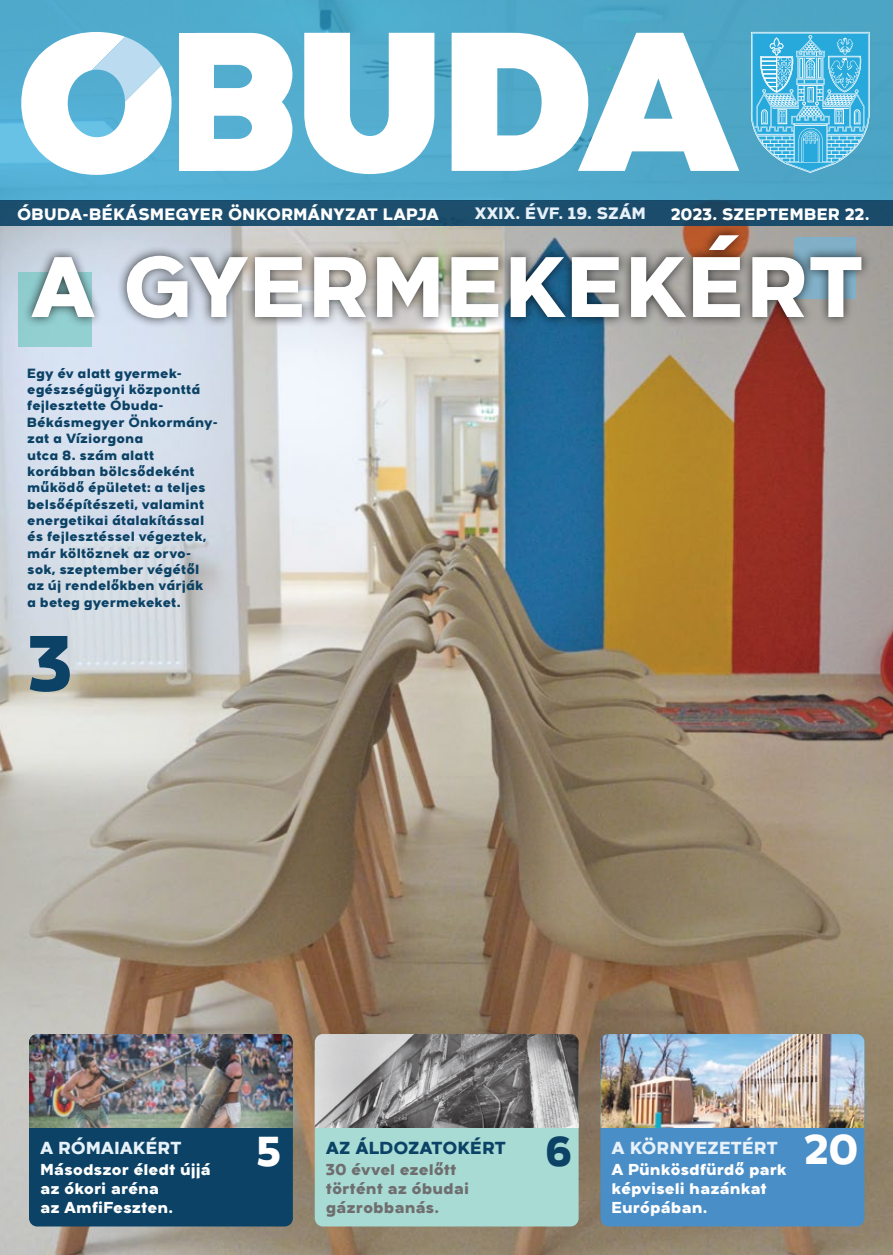
<style>
.page{position:relative;width:893px;height:1255px;background:#fff}
.page>*{position:absolute;margin:0;border:0;box-sizing:border-box;transform-origin:0 0}
.t1{font:800 85.65px "Arkibal Display";color:#fff}
.t2{font:800 78px "Arkibal Display";color:#0b4265}
.t3{font:800 41.85px "Arkibal Display";color:#fff}
.t4{font:800 41.85px "Arkibal Display";color:#0b4265}
.t5{font:800 17.4px "Arkibal Display";letter-spacing:-.01em;color:#e6f1f9}
.t6{font:800 17.4px "Arkibal Display";letter-spacing:-.01em;color:#0b4265}
.t7{font:800 16.5px "Arkibal Display";color:#fff}
.t8{font:800 16.5px "Arkibal Display";letter-spacing:-.005em;color:#e6f1f9}
.t9{font:800 15.9px/18.8px "Arkibal Display";letter-spacing:-.005em;color:#fff}
.t10{font:800 15.9px/18.8px "Arkibal Display";color:#6f6e6f}
.t11{font:800 13.35px/16.4px "Arkibal";letter-spacing:.005em;color:#0b4265}
</style>
<div class="page">
<img style="left:0;top:226px;width:893px;height:1028px">
<div style="left:0;top:0;width:893px;height:201px;background:#4faacc"></div>
<svg style="left:304px;top:33px;width:130px;height:141px"></svg>
<svg style="left:452px;top:33px;width:287px;height:138px"></svg>
<svg style="left:214px;top:33px;width:78px;height:138px"></svg>
<svg style="left:21px;top:32px;width:151px;height:143px"></svg>
<div style="left:179px;top:33px;width:35px;height:138px;background:#fff"></div>
<svg style="left:751px;top:32px;width:118px;height:141px;background:#5fbce1"></svg>
<div style="left:0;top:201px;width:893px;height:25px;background:#1c4e6c"></div>
<div style="left:29px;top:1043px;width:264px;height:183px;background:#0b4265;border-radius:8px"></div>
<div style="left:315px;top:1043px;width:264px;height:183px;background:#a9dbd5;border-radius:8px"></div>
<div style="left:600px;top:1043px;width:264px;height:183px;background:#4a8ec7;border-radius:8px"></div>
<img style="left:29px;top:1033px;width:264px;height:94px">
<img style="left:315px;top:1033px;width:264px;height:94px">
<img style="left:600px;top:1033px;width:264px;height:94px">
<div style="left:19px;top:272px;width:73px;height:75px;background:#92d0d1"></div>
<div style="left:22px;top:225px;width:850px;height:103px;background:#000;opacity:.75"></div>
<p class="t7" style="left:17px;top:201px;width:423px">ÓBUDA-BÉKÁSMEGYER ÖNKORMÁNYZAT LAPJA</p>
<p class="t8" style="left:475px;top:201px;width:173px">XXIX. ÉVF. 19. SZÁM</p>
<p class="t7" style="left:671px;top:201px;width:200px">2023. SZEPTEMBER 22.</p>
<h1 class="t1" style="left:30px;top:223px;width:835px">A GYERMEKEKÉRT</h1>
<p class="t11" style="left:27px;top:364px;width:192px">Egy év alatt gyermek&shy;egészségügyi központtá fejlesztette Óbuda-<br>Békásmegyer Önkormány&shy;zat a Víziorgona<br>utca 8. szám alatt korábban bölcsődeként működő épületet: a teljes belsőépítészeti, valamint energetikai átalakítással és fejlesztéssel végeztek, már költöznek az orvo&shy;sok, szeptember végétől az új rendelőkben várják<br>a beteg gyermekeket.</p>
<h2 class="t2" style="left:27px;top:605px;width:49px">3</h2>
<h3 class="t3" style="left:256px;top:1120px;width:27px">5</h3>
<h3 class="t4" style="left:546px;top:1120px;width:29px">6</h3>
<h3 class="t5" style="left:40px;top:1135px;width:143px">A RÓMAIAKÉRT</h3>
<h3 class="t6" style="left:326px;top:1135px;width:182px">AZ ÁLDOZATOKÉRT</h3>
<h3 class="t5" style="left:612px;top:1135px;width:168px">A KÖRNYEZETÉRT</h3>
<p class="t9" style="left:40px;top:1159px;width:172px">Másodszor éledt újjá az ókori aréna<br>az AmfiFeszten.</p>
<p class="t10" style="left:326px;top:1159px;width:145px">30 évvel ezelőtt történt az óbudai gázrobbanás.</p>
<p class="t9" style="left:612px;top:1159px;width:177px">A Pünkösdfürdő park képviseli hazánkat<br>Európában.</p>
<h3 class="t3" style="left:804px;top:1118px;width:56px">20</h3>
</div>
